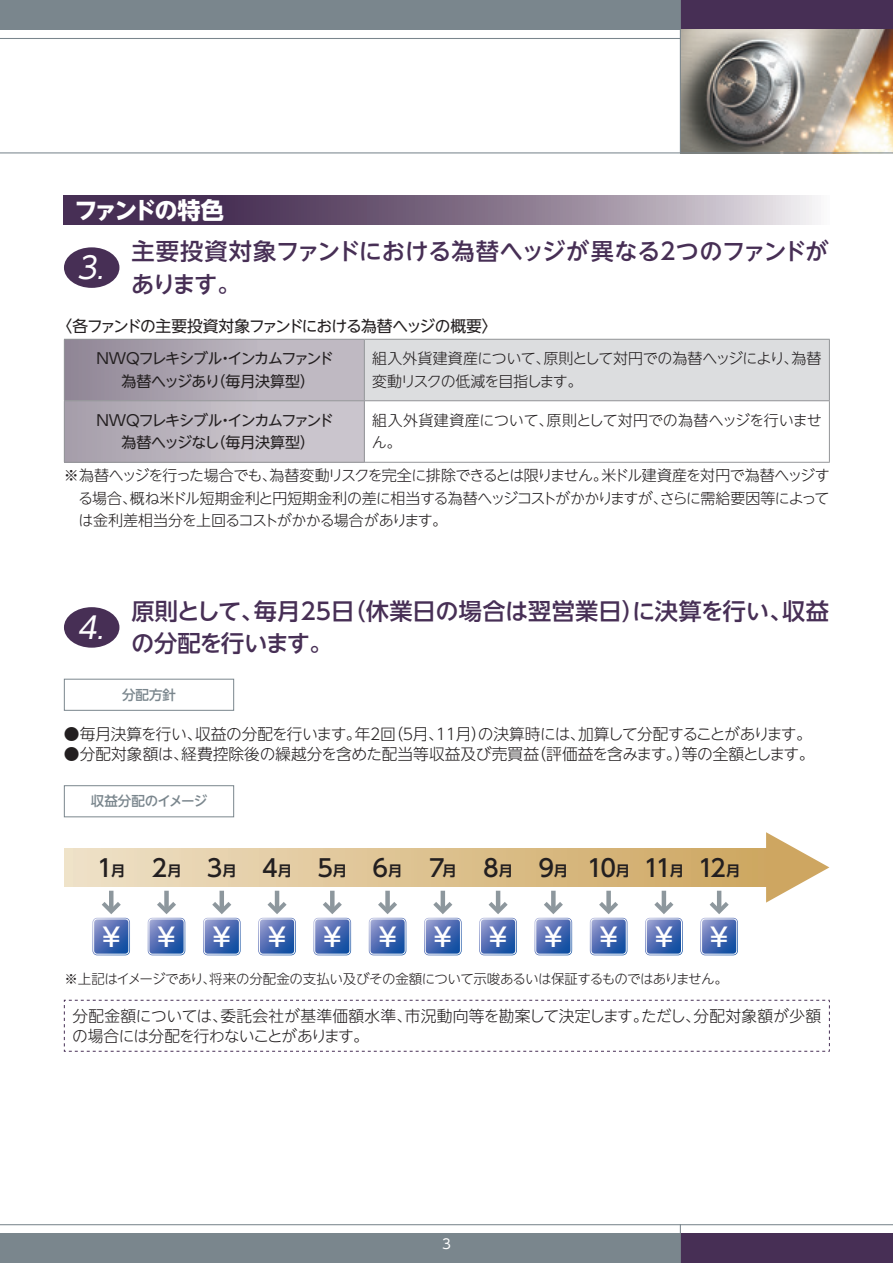
<style>
.page{position:relative;width:893px;height:1263px;background:#fff}
.page>*{position:absolute;margin:0;border:0;box-sizing:border-box;transform-origin:0 0}
.t1{font:italic 30px "UD Shin Go NT Pro";color:#fff}
.t2{font:500 25.8px "UD Shin Go NT Pro";color:#fff}
.t3{font:500 23.7px "UD Shin Go NT Pro";color:#231f20}
.t4{font:500 23.25px/32.2px "UD Shin Go NT Pro";letter-spacing:-.01em;color:#472f55}
.t5{font:700 23.25px "UD Shin Go NT Pro";letter-spacing:-.125em;color:#fff}
.t6{font:300 15.75px/20.2px "UD Shin Go NT Pro";letter-spacing:-.02em;color:#231f20}
.t7{font:300 15.75px "UD Shin Go NT Pro";letter-spacing:-.065em;color:#231f20}
.t8{font:300 15.75px "UD Shin Go NT Pro";color:#231f20}
.t9{font:15.75px "UD Shin Go NT Pro";letter-spacing:-.06em;color:#231f20}
.t10{font:300 15px/22.5px "UD Shin Go NT Pro";letter-spacing:-.035em;color:#231f20}
.t11{font:15px/22.5px "UD Shin Go NT Pro";letter-spacing:-.075em;color:#231f20;text-align:center}
.t12{font:300 15px/22.5px "UD Shin Go NT Pro";letter-spacing:-.01em;color:#231f20}
.t13{font:300 13.5px "UD Shin Go NT Pro";letter-spacing:-.04em;color:#231f20}
.t14{font:500 13.5px "UD Shin Go NT Pro";letter-spacing:-.04em;color:#7a868d}
.t15{font:500 13.5px "UD Shin Go NT Pro";color:#7a868d}
.t16{font:13.5px "UD Shin Go NT Pro";color:#fff}
.s1{font-size:23.25px}
.s2{font-family:"UD Shin Go NT Pro De";font-weight:700;font-size:14.25px}
</style>
<div class="page">
<hr style="left:0;top:38px;width:893px;height:1px;background:#7a868d">
<div style="left:0;top:0;width:680px;height:30px;background:#7a868d"></div>
<div style="left:0;top:1233px;width:680px;height:30px;background:#7a868d"></div>
<hr style="left:0;top:1224px;width:893px;height:1px;background:#7a868d">
<div style="left:680px;top:0;width:213px;height:30px;background:#472f55"></div>
<div style="left:680px;top:1233px;width:213px;height:30px;background:#472f55"></div>
<hr style="left:680px;top:1224px;width:1px;height:39px;background:#7a868d">
<img style="left:681px;top:30px;width:212px;height:122px">
<hr style="left:680px;top:0;width:1px;height:153px;background:#7a868d">
<hr style="left:0;top:152px;width:893px;height:1px;background:#7a868d">
<svg style="left:64px;top:196px;width:754px;height:29px;background:#827189"></svg>
<div style="left:64px;top:247px;width:55px;height:41px;background:#472f55;border-radius:50%"></div>
<div style="left:64px;top:339px;width:300px;height:62px;background:linear-gradient(to right,#948a99,#cac5cc)"></div>
<div style="left:364px;top:339px;width:465px;height:62px;background:#dcdddf"></div>
<div style="left:64px;top:401px;width:300px;height:61px;background:linear-gradient(to right,#a9a2ad,#d2ced5)"></div>
<hr style="left:64px;top:339px;width:300px;height:1px;background:#939598">
<hr style="left:64px;top:340px;width:1px;height:60px;background:#939598">
<hr style="left:364px;top:339px;width:466px;height:1px;background:#939598">
<hr style="left:364px;top:340px;width:1px;height:60px;background:#939598">
<hr style="left:829px;top:340px;width:1px;height:60px;background:#939598">
<hr style="left:64px;top:400px;width:300px;height:1px;background:#939598">
<hr style="left:64px;top:401px;width:1px;height:61px;background:#939598">
<hr style="left:364px;top:400px;width:466px;height:1px;background:#939598">
<hr style="left:364px;top:401px;width:1px;height:61px;background:#939598">
<hr style="left:829px;top:401px;width:1px;height:61px;background:#939598">
<hr style="left:64px;top:462px;width:300px;height:1px;background:#939598">
<hr style="left:364px;top:462px;width:466px;height:1px;background:#939598">
<div style="left:64px;top:607px;width:55px;height:41px;background:#472f55;border-radius:50%"></div>
<div style="left:64px;top:679px;width:170px;height:32px;border:1px solid #7a868d"></div>
<div style="left:64px;top:785px;width:170px;height:32px;border:1px solid #7a868d"></div>
<svg style="left:64px;top:999px;width:766px;height:53px"></svg>
<hr style="left:717px;top:891px;width:4px;height:18px;background:#8d979d">
<svg style="left:700px;top:902px;width:38px;height:53px"></svg>
<hr style="left:109px;top:891px;width:4px;height:18px;background:#8d979d">
<svg style="left:92px;top:902px;width:38px;height:53px"></svg>
<div style="left:164px;top:891px;width:5px;height:18px;background:#8d979d"></div>
<svg style="left:148px;top:902px;width:37px;height:53px"></svg>
<hr style="left:220px;top:891px;width:4px;height:18px;background:#8d979d">
<svg style="left:203px;top:902px;width:38px;height:53px"></svg>
<hr style="left:275px;top:891px;width:4px;height:18px;background:#8d979d">
<svg style="left:258px;top:902px;width:38px;height:53px"></svg>
<div style="left:330px;top:891px;width:5px;height:18px;background:#8d979d"></div>
<svg style="left:314px;top:902px;width:37px;height:53px"></svg>
<div style="left:385px;top:891px;width:5px;height:18px;background:#8d979d"></div>
<svg style="left:369px;top:902px;width:37px;height:53px"></svg>
<hr style="left:441px;top:891px;width:4px;height:18px;background:#8d979d">
<svg style="left:424px;top:902px;width:38px;height:53px"></svg>
<hr style="left:496px;top:891px;width:4px;height:18px;background:#8d979d">
<svg style="left:479px;top:902px;width:38px;height:53px"></svg>
<div style="left:551px;top:891px;width:5px;height:18px;background:#8d979d"></div>
<svg style="left:535px;top:902px;width:37px;height:53px"></svg>
<div style="left:606px;top:891px;width:5px;height:18px;background:#8d979d"></div>
<svg style="left:590px;top:902px;width:37px;height:53px"></svg>
<hr style="left:662px;top:891px;width:4px;height:18px;background:#8d979d">
<svg style="left:645px;top:902px;width:38px;height:53px"></svg>
<div style="left:64px;top:849px;width:707px;height:37px;background:linear-gradient(to right,#efe1c7,#cda65f)"></div>
<svg style="left:766px;top:832px;width:63px;height:70px"></svg>
<h3 class="t5" style="left:74px;top:191px;width:151px">ファンドの特色</h3>
<h1 class="t1" style="left:77px;top:243px;width:34px">3<span class="s1">.</span></h1>
<h3 class="t4" style="left:131px;top:235px;width:699px">主要投資対象ファンドにおける為替ヘッジが異なる２つのファンドがあります。</h3>
<p class="t9" style="left:57px;top:313px;width:443px">〈各ファンドの主要投資対象ファンドにおける為替ヘッジの概要〉</p>
<p class="t11" style="left:96px;top:347px;width:239px">NWQフレキシブル・インカムファンド為替ヘッジあり（毎月決算型）</p>
<p class="t10" style="left:372px;top:347px;width:451px">組入外貨建資産について、原則として対円での為替ヘッジにより、為替変動リスクの低減を目指します。</p>
<p class="t11" style="left:96px;top:409px;width:239px">NWQフレキシブル・インカムファンド為替ヘッジなし（毎月決算型）</p>
<p class="t12" style="left:372px;top:408px;width:451px">組入外貨建資産について、原則として対円での為替ヘッジを行いません。</p>
<p class="t10" style="left:78px;top:464px;width:753px;text-align:justify;text-indent:-14px">※為替ヘッジを行った場合でも、為替変動リスクを完全に排除できるとは限りません。米ドル建資産を対円で為替ヘッジする場合、概ね米ドル短期金利と円短期金利の差に相当する為替ヘッジコストがかかりますが、さらに需給要因等によっては金利差相当分を上回るコストがかかる場合があります。</p>
<h3 class="t4" style="left:131px;top:594px;width:699px">原則として、毎月25日（休業日の場合は翌営業日）に決算を行い、収益の分配を行います。</h3>
<p class="t15" style="left:122px;top:684px;width:55px">分配方針</p>
<p class="t7" style="left:64px;top:721px;width:749px">●毎月決算を行い、収益の分配を行います。年２回（５月、１１月）の決算時には、加算して分配することがあります。</p>
<p class="t8" style="left:64px;top:741px;width:752px">●分配対象額は、経費控除後の繰越分を含めた配当等収益及び売買益（評価益を含みます。）等の全額とします。</p>
<p class="t14" style="left:91px;top:790px;width:118px">収益分配のイメージ</p>
<h1 class="t1" style="left:77px;top:603px;width:34px">4<span class="s1">.</span></h1>
<h3 class="t3" style="left:97px;top:848px;width:645px">1<span class="s2">月</span> 2<span class="s2">月</span> 3<span class="s2">月</span> 4<span class="s2">月</span> 5<span class="s2">月</span> 6<span class="s2">月</span> 7<span class="s2">月</span> 8<span class="s2">月</span> 9<span class="s2">月</span> 10<span class="s2">月</span> 11<span class="s2">月</span> 12<span class="s2">月</span></h3>
<h2 class="t2" style="left:98px;top:916px;width:635px">￥￥￥￥￥￥￥￥￥￥￥￥</h2>
<p class="t13" style="left:64px;top:967px;width:665px">※上記はイメージであり、将来の分配金の支払い及びその金額について示唆あるいは保証するものではありません。</p>
<p class="t6" style="left:72px;top:1005px;width:750px">分配金額については、委託会社が基準価額水準、市況動向等を勘案して決定します。ただし、分配対象額が少額の場合には分配を行わないことがあります。</p>
<p class="t16" style="left:442px;top:1233px;width:10px">3</p>
</div>
